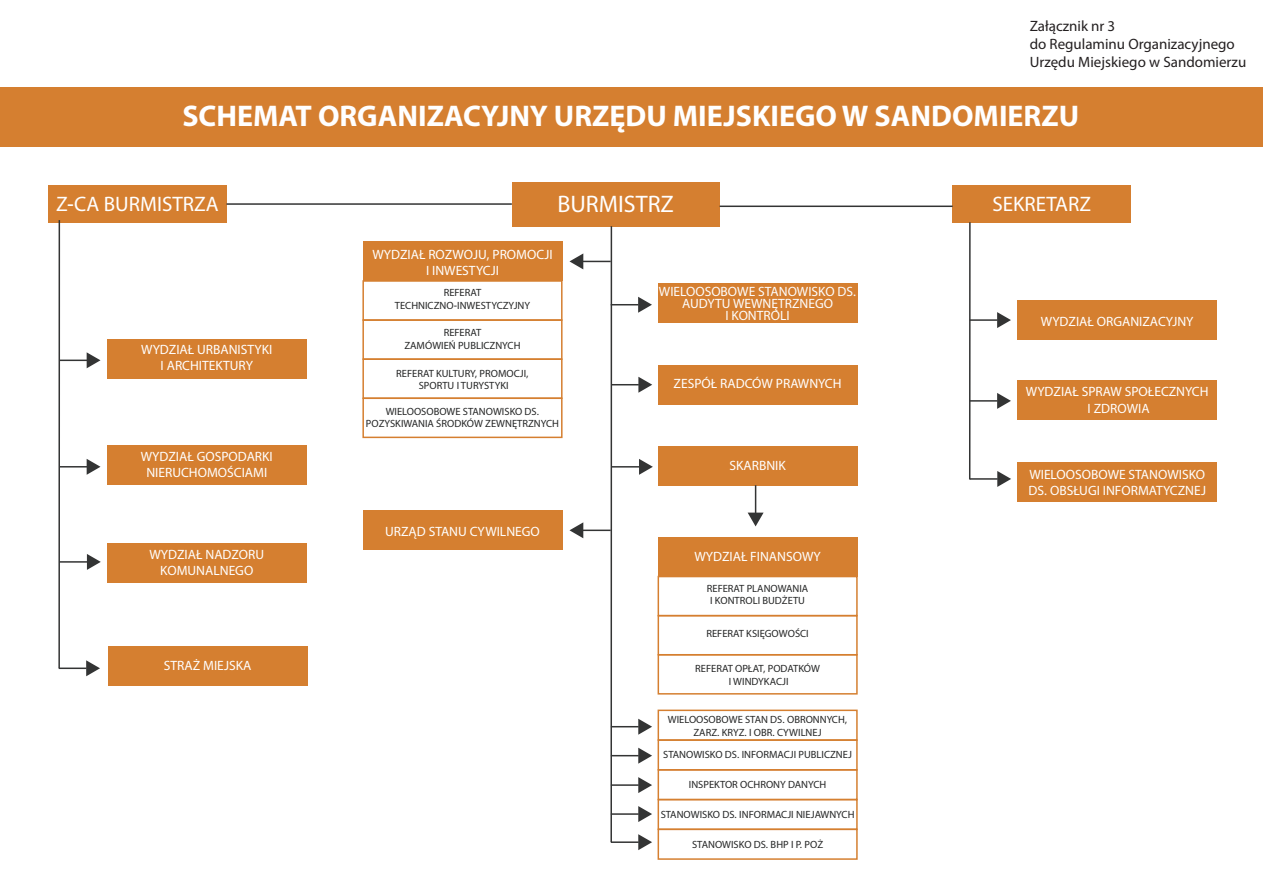
<style>
.page{position:relative;width:1263px;height:893px;background:#fff}
.page>*{position:absolute;margin:0;border:0;box-sizing:border-box;transform-origin:0 0}
.t1{font:700 30px "Myriad Hebrew";color:#fff}
.t2{font:24px "Myriad Hebrew";color:#fff}
.t3{font:21px "Myriad Hebrew";color:#fff}
.t4{font:15px/18px "Myriad Pro";color:#231f20}
.t5{font:13.5px/16.2px "Myriad Hebrew";color:#fff;text-align:center}
.t6{font:13.5px/12px "Myriad Hebrew";color:#fdfdfd;text-align:center}
.t7{font:13.5px "Myriad Pro";color:#fff}
.t8{font:10.5px/12.6px "Myriad Hebrew";color:#252626;text-align:center}
.s1{font-family:"Myriad Hebrew"}
.s2{font-family:"Myriad Pro"}
</style>
<div class="page">
<div style="left:0;top:87px;width:1263px;height:60px;background:#d57f30"></div>
<div style="left:512px;top:182px;width:208px;height:44px;background:#d57f30"></div>
<div style="left:952px;top:185px;width:179px;height:38px;background:#d57f30"></div>
<div style="left:48px;top:185px;width:178px;height:38px;background:#d57f30"></div>
<div style="left:107px;top:339px;width:200px;height:39px;background:#d57f30"></div>
<div style="left:107px;top:544px;width:200px;height:39px;background:#d57f30"></div>
<div style="left:363px;top:242px;width:199px;height:39px;background:#d57f30"></div>
<div style="left:363px;top:511px;width:199px;height:39px;background:#d57f30"></div>
<div style="left:108px;top:647px;width:200px;height:39px;background:#d57f30"></div>
<div style="left:658px;top:284px;width:199px;height:39px;background:#d57f30"></div>
<div style="left:658px;top:365px;width:199px;height:39px;background:#d57f30"></div>
<div style="left:658px;top:446px;width:199px;height:39px;background:#d57f30"></div>
<div style="left:658px;top:537px;width:199px;height:40px;background:#d57f30"></div>
<div style="left:1017px;top:301px;width:200px;height:39px;background:#d57f30"></div>
<div style="left:1017px;top:380px;width:200px;height:39px;background:#d57f30"></div>
<div style="left:1017px;top:463px;width:200px;height:39px;background:#d57f30"></div>
<div style="left:362px;top:280px;width:200px;height:41px;border:2px solid #d57f30"></div>
<div style="left:362px;top:319px;width:200px;height:41px;border:2px solid #d57f30"></div>
<div style="left:362px;top:358px;width:200px;height:41px;border:2px solid #d57f30"></div>
<div style="left:362px;top:397px;width:200px;height:41px;border:2px solid #d57f30"></div>
<div style="left:657px;top:576px;width:201px;height:40px;border:2px solid #d57f30"></div>
<div style="left:657px;top:615px;width:201px;height:40px;border:2px solid #d57f30"></div>
<div style="left:657px;top:654px;width:201px;height:41px;border:2px solid #d57f30"></div>
<div style="left:657px;top:799px;width:201px;height:31px;border:2px solid #d57f30"></div>
<div style="left:657px;top:829px;width:201px;height:31px;border:2px solid #d57f30"></div>
<div style="left:657px;top:710px;width:201px;height:31px;border:2px solid #d57f30"></div>
<div style="left:657px;top:739px;width:201px;height:32px;border:2px solid #d57f30"></div>
<hr style="left:720px;top:206px;width:233px;height:1px;background:#333434">
<hr style="left:58px;top:220px;width:2px;height:448px;background:#333434">
<svg style="left:60px;top:352px;width:40px;height:16px"></svg>
<hr style="left:226px;top:203px;width:286px;height:2px;background:#333434">
<hr style="left:610px;top:226px;width:2px;height:616px;background:#333434">
<hr style="left:969px;top:222px;width:2px;height:257px;background:#333434">
<hr style="left:60px;top:561px;width:27px;height:2px;background:#333434">
<svg style="left:87px;top:554px;width:14px;height:16px"></svg>
<svg style="left:612px;top:297px;width:40px;height:16px"></svg>
<svg style="left:612px;top:377px;width:40px;height:16px"></svg>
<hr style="left:612px;top:466px;width:27px;height:2px;background:#333434">
<svg style="left:639px;top:459px;width:14px;height:16px"></svg>
<svg style="left:612px;top:719px;width:40px;height:16px"></svg>
<svg style="left:612px;top:748px;width:40px;height:16px"></svg>
<hr style="left:611px;top:784px;width:28px;height:2px;background:#333434">
<svg style="left:638px;top:777px;width:14px;height:16px"></svg>
<hr style="left:611px;top:813px;width:28px;height:2px;background:#333434">
<svg style="left:638px;top:806px;width:14px;height:16px"></svg>
<hr style="left:611px;top:841px;width:28px;height:2px;background:#333434">
<svg style="left:638px;top:834px;width:14px;height:16px"></svg>
<hr style="left:970px;top:319px;width:27px;height:2px;background:#333434">
<svg style="left:997px;top:312px;width:14px;height:16px"></svg>
<hr style="left:970px;top:400px;width:27px;height:2px;background:#333434">
<svg style="left:997px;top:393px;width:14px;height:16px"></svg>
<hr style="left:970px;top:478px;width:28px;height:2px;background:#333434">
<svg style="left:997px;top:471px;width:14px;height:16px"></svg>
<svg style="left:569px;top:253px;width:42px;height:16px"></svg>
<svg style="left:569px;top:522px;width:42px;height:16px"></svg>
<svg style="left:748px;top:485px;width:16px;height:41px"></svg>
<hr style="left:59px;top:667px;width:28px;height:2px;background:#333434">
<svg style="left:86px;top:660px;width:14px;height:16px"></svg>
<div style="left:107px;top:446px;width:200px;height:39px;background:#d57f30"></div>
<hr style="left:59px;top:466px;width:28px;height:2px;background:#333434">
<svg style="left:87px;top:459px;width:13px;height:16px"></svg>
<h3 class="t4" style="left:1030px;top:17px;width:218px"><span class="s1">Zał</span>ącznik nr 3<br>do Regulaminu Organizacyjnego<br>Urzędu Miejskiego w Sandomierzu</h3>
<h1 class="t1" style="left:182px;top:99px;width:898px">SCHEMAT ORGANIZACYJNY URZĘDU MIEJSKIEGO W SANDOMIERZU</h1>
<h3 class="t3" style="left:56px;top:192px;width:164px">Z-CA BURMISTRZA</h3>
<h2 class="t2" style="left:557px;top:191px;width:118px">BURMISTRZ</h2>
<h3 class="t3" style="left:992px;top:192px;width:100px">SEKRETARZ</h3>
<p class="t5" style="left:141px;top:342px;width:133px">WYDZIAŁ URBANISTYKI<br>I ARCHITEKTURY</p>
<p class="t5" style="left:141px;top:449px;width:133px">WYDZIAŁ GOSPODARKI<br>NIERUCHOMOŚCIAMI</p>
<p class="t5" style="left:150px;top:547px;width:116px">WYDZIAŁ NADZORU<br>KOMUNALNEGO</p>
<p class="t7" style="left:164px;top:658px;width:89px"><span class="s1">STRA</span>Ż MIEJSKA</p>
<p class="t5" style="left:372px;top:247px;width:182px">WYDZIAŁ ROZWOJU, PROMOCJI<br>I INWESTYCJI</p>
<p class="t8" style="left:395px;top:287px;width:137px">REFERAT<br>TECHNICZNO-INWESTYCZYJNY</p>
<p class="t8" style="left:404px;top:327px;width:118px">REFERAT<br>ZAMÓWIE<span class="s2">Ń</span> PUBLICZNYCH</p>
<p class="t8" style="left:396px;top:367px;width:134px">REFERAT KULTURY, PROMOCJI,<br>SPORTU I TURYSTYKI</p>
<p class="t8" style="left:366px;top:405px;width:195px">WIELOOSOBOWE STANOWISKO DS.<br>POZYSKIWANIA ŚRODKÓW ZEWNĘTRZNYCH</p>
<p class="t7" style="left:385px;top:523px;width:156px"><span class="s1">URZ</span>ĄD STANU CYWILNEGO</p>
<p class="t6" style="left:659px;top:287px;width:199px">WIELOOSOBOWE STANOWISKO DS.<br>AUDYTU WEWNĘTRZNEGO<br>I KONTROLI</p>
<p class="t5" style="left:674px;top:376px;width:169px">ZESPÓŁ RADCÓW PRAWNYCH</p>
<p class="t5" style="left:729px;top:458px;width:58px">SKARBNIK</p>
<p class="t5" style="left:694px;top:549px;width:128px">WYDZIAŁ FINANSOWY</p>
<p class="t8" style="left:707px;top:582px;width:103px">REFERAT PLANOWANIA<br>I KONTROLI BUD<span class="s2">Ż</span>ETU</p>
<p class="t8" style="left:706px;top:628px;width:104px">REFERAT KSIĘGOWOŚCI</p>
<p class="t8" style="left:695px;top:663px;width:126px">REFERAT OPŁAT, PODATKÓW<br>I WINDYKACJI</p>
<p class="t8" style="left:668px;top:714px;width:181px">WIELOOSOBOWE STAN DS. OBRONNYCH,<br>ZARZ. KRYZ. I OBR. CYWILNEJ</p>
<p class="t8" style="left:663px;top:749px;width:190px">STANOWISKO DS. INFORMACJI PUBLICZNEJ</p>
<p class="t8" style="left:689px;top:779px;width:139px">INSPEKTOR OCHRONY DANYCH</p>
<p class="t8" style="left:661px;top:808px;width:195px">STANOWISKO DS. INFORMACJI NIEJAWNYCH</p>
<p class="t8" style="left:692px;top:839px;width:133px">STANOWISKO DS. BHP I P. PO<span class="s2">Ż</span></p>
<p class="t5" style="left:1041px;top:314px;width:154px">WYDZIAŁ ORGANIZACYJNY</p>
<p class="t5" style="left:1026px;top:384px;width:184px">WYDZIAŁ SPRAW SPOŁECZNYCH<br>I ZDROWIA</p>
<p class="t5" style="left:1028px;top:467px;width:179px;text-align:left">WIELOOSOBOWE STANOWISKO<br>DS. OBSŁUGI INFORMATYCZNEJ</p>
</div>
